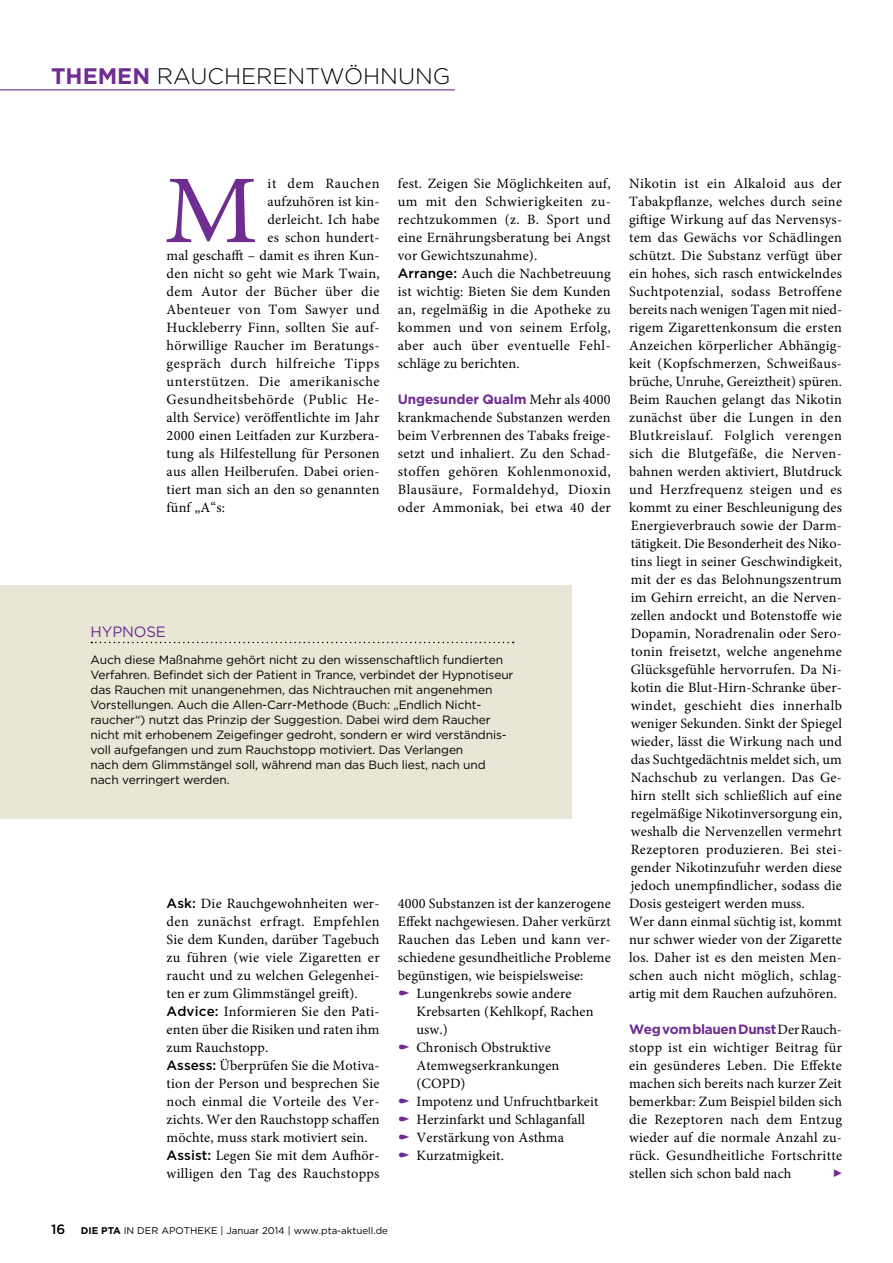
<style>
.page{position:relative;width:893px;height:1263px;background:#fff}
.page>*{position:absolute;margin:0;border:0;box-sizing:border-box;transform-origin:0 0}
.t1{font:97.2px "Minion Pro";color:#6f2c91;scale:1.09 1}
.t2{font:300 22.5px "Gotham";color:#000}
.t3{font:15px "Gotham";color:#6f2c91}
.t4{font:14.25px/18px "Minion Pro";letter-spacing:.015em;color:#000}
.t5{font:14.25px "Minion Pro";letter-spacing:.04em;color:#000}
.t6{font:14.25px "Minion Pro";letter-spacing:.035em;color:#000}
.t7{font:14.25px "Minion Pro";letter-spacing:.045em;color:#000}
.t8{font:700 13.5px "Gotham";letter-spacing:-.02em;color:#6f2c91}
.t9{font:12px/15px "Gotham";letter-spacing:-.01em;color:#000}
.t10{font:9.75px "Gotham";color:#000}
.s1{font-weight:700;color:#6f2c91}
.s2{font-family:"Gotham";font-weight:500;font-size:13.5px}
.s3{font-family:"Minion Pro";font-weight:400;font-size:14.25px;color:#000}
.s4{font-weight:500;font-size:13.5px}
.s5{font-weight:700}
</style>
<div class="page">
<div style="left:0;top:585px;width:571px;height:233px;background:#e8e6d4"></div>
<svg style="left:91px;top:642px;width:423px;height:1px"></svg>
<hr style="left:0;top:89px;width:455px;height:1px;background:#6f2c91">
<h2 class="t2" style="left:51px;top:62px;width:401px"><span class="s1">THEMEN</span> RAUCHERENTWÖHNUNG</h2>
<h1 class="t1" style="left:164px;top:146px;width:88px">M</h1>
<p class="t7" style="left:268px;top:174px;width:113px">it dem Rauchen</p>
<p class="t4" style="left:268px;top:193px;width:113px">aufzuhören ist kin-</p>
<p class="t4" style="left:268px;top:211px;width:113px">derleicht. Ich habe</p>
<p class="t4" style="left:268px;top:229px;width:114px">es schon hundert-</p>
<p class="t4" style="left:167px;top:247px;width:214px">mal geschafft – damit es ihren Kun-</p>
<p class="t4" style="left:167px;top:265px;width:215px">den nicht so geht wie Mark Twain,</p>
<p class="t6" style="left:167px;top:282px;width:214px">dem Autor der Bücher über die</p>
<p class="t4" style="left:167px;top:301px;width:214px">Abenteuer von Tom Sawyer und</p>
<p class="t4" style="left:167px;top:319px;width:214px">Huckleberry Finn, sollten Sie auf-</p>
<p class="t4" style="left:167px;top:337px;width:214px">hörwillige Raucher im Beratungs-</p>
<p class="t5" style="left:167px;top:354px;width:214px">gespräch durch hilfreiche Tipps</p>
<p class="t5" style="left:167px;top:372px;width:215px">unterstützen. Die amerikanische</p>
<p class="t6" style="left:167px;top:390px;width:214px">Gesundheitsbehörde (Public He-</p>
<p class="t4" style="left:167px;top:409px;width:214px">alth Service) veröffentlichte im Jahr</p>
<p class="t4" style="left:167px;top:427px;width:215px">2000 einen Leitfaden zur Kurzbera-</p>
<p class="t4" style="left:167px;top:445px;width:214px">tung als Hilfestellung für Personen</p>
<p class="t4" style="left:167px;top:463px;width:214px">aus allen Heilberufen. Dabei orien-</p>
<p class="t4" style="left:167px;top:481px;width:214px">tiert man sich an den so genannten</p>
<p class="t4" style="left:167px;top:499px;width:60px">fünf „A“s:</p>
<p class="t4" style="left:398px;top:175px;width:215px">fest. Zeigen Sie Möglichkeiten auf, um mit den Schwierigkeiten zu&shy;rechtzukommen (z. B. Sport und eine Ernährungsberatung bei Angst vor Gewichtszunahme).<br><span class="s2">Arrange:</span> Auch die Nachbetreuung ist wichtig: Bieten Sie dem Kunden an, regelmäßig in die Apotheke zu kommen und von seinem Erfolg, aber auch über eventuelle Fehl&shy;schläge zu berichten.</p>
<p class="t8" style="left:398px;top:390px;width:214px">Ungesunder Qualm <span class="s3">Mehr als 4000</span></p>
<p class="t4" style="left:398px;top:409px;width:215px;text-align:justify">krankmachende Substanzen werden beim Verbrennen des Tabaks freige&shy;setzt und inhaliert. Zu den Schad&shy;stoffen gehören Kohlenmonoxid, Blausäure, Formaldehyd, Dioxin oder Ammoniak, bei etwa 40 der</p>
<p class="t3" style="left:91px;top:622px;width:34px">Hypno</p>
<p class="t3" style="left:146px;top:622px;width:19px">se</p>
<p class="t9" style="left:91px;top:652px;width:424px">Auch diese Maßnahme gehört nicht zu den wissenschaftlich fundierten Verfahren. Befindet sich der Patient in Trance, verbindet der Hypnotiseur das Rauchen mit unangenehmen, das Nichtrauchen mit angenehmen Vorstellungen. Auch die Allen-Carr-Methode (Buch: „Endlich Nicht&shy;raucher“) nutzt das Prinzip der Suggestion. Dabei wird dem Raucher nicht mit erhobenem Zeigefinger gedroht, sondern er wird verständnis&shy;voll aufgefangen und zum Rauchstopp motiviert. Das Verlangen<br>nach dem Glimmstängel soll, während man das Buch liest, nach und nach verringert werden.</p>
<p class="t4" style="left:167px;top:895px;width:215px"><span class="s2">Ask:</span> Die Rauchgewohnheiten wer&shy;den zunächst erfragt. Empfehlen<br>Sie dem Kunden, darüber Tagebuch zu führen (wie viele Zigaretten er raucht und zu welchen Gelegenhei&shy;ten er zum Glimmstängel greift).<br><span class="s2">Advice:</span> Informieren Sie den Pati&shy;enten über die Risiken und raten ihm zum Rauchstopp.<br><span class="s2">Assess:</span> Überprüfen Sie die Motiva&shy;tion der Person und besprechen Sie noch einmal die Vorteile des Ver&shy;zichts. Wer den Rauchstopp schaffen möchte, muss stark motiviert sein.<br><span class="s2">Assist:</span> Legen Sie mit dem Aufhör&shy;willigen den Tag des Rauchstopps</p>
<p class="t4" style="left:398px;top:895px;width:214px">4000 Substanzen ist der kanzerogene</p>
<p class="t4" style="left:398px;top:913px;width:214px">Effekt nachgewiesen. Daher verkürzt</p>
<p class="t4" style="left:398px;top:931px;width:214px">Rauchen das Leben und kann ver-</p>
<p class="t4" style="left:398px;top:949px;width:214px">schiedene gesundheitliche Probleme</p>
<p class="t4" style="left:398px;top:967px;width:187px">begünstigen, wie beispielsweise:</p>
<p class="t4" style="left:416px;top:985px;width:157px">Lungenkrebs sowie andere</p>
<p class="t4" style="left:416px;top:1003px;width:179px">Krebsarten (Kehlkopf, Rachen</p>
<p class="t4" style="left:416px;top:1021px;width:33px">usw.)</p>
<p class="t4" style="left:416px;top:1039px;width:136px">Chronisch Obstruktive</p>
<p class="t4" style="left:416px;top:1057px;width:145px">Atemwegserkrankungen</p>
<p class="t4" style="left:416px;top:1075px;width:51px">(COPD)</p>
<p class="t4" style="left:416px;top:1093px;width:184px">Impotenz und Unfruchtbarkeit</p>
<p class="t4" style="left:416px;top:1111px;width:170px">Herzinfarkt und Schlaganfall</p>
<p class="t4" style="left:416px;top:1129px;width:149px">Verstärkung von Asthma</p>
<p class="t4" style="left:416px;top:1147px;width:89px">Kurzatmigkeit.</p>
<p class="t10" style="left:51px;top:1224px;width:338px"><span class="s4">16</span> <span class="s5">DIE PTA</span> IN DER APOTHEKE | Januar 2014 | www.pta-aktuell.de</p>
<p class="t4" style="left:629px;top:175px;width:215px">Nikotin ist ein Alkaloid aus der Tabakpflanze, welches durch seine giftige Wirkung auf das Nervensys&shy;tem das Gewächs vor Schädlingen schützt. Die Substanz verfügt über ein hohes, sich rasch entwickelndes Suchtpotenzial, sodass Betroffene bereits nach wenigen Tagen mit nied&shy;rigem Zigarettenkonsum die ersten Anzeichen körperlicher Abhängig&shy;keit (Kopfschmerzen, Schweißaus&shy;brüche, Unruhe, Gereiztheit) spüren.<br>Beim Rauchen gelangt das Nikotin zunächst über die Lungen in den Blutkreislauf. Folglich verengen sich die Blutgefäße, die Nerven&shy;bahnen werden aktiviert, Blutdruck und Herzfrequenz steigen und es kommt zu einer Beschleunigung des Energieverbrauch sowie der Darm&shy;tätigkeit. Die Besonderheit des Niko&shy;tins liegt in seiner Geschwindigkeit, mit der es das Belohnungszentrum im Gehirn erreicht, an die Nerven&shy;zellen andockt und Botenstoffe wie Dopamin, Noradrenalin oder Sero&shy;tonin freisetzt, welche angenehme Glücksgefühle hervorrufen. Da Ni&shy;kotin die Blut-Hirn-Schranke über&shy;windet, geschieht dies innerhalb weniger Sekunden. Sinkt der Spiegel wieder, lässt die Wirkung nach und das Suchtgedächtnis meldet sich, um Nachschub zu verlangen. Das Ge&shy;hirn stellt sich schließlich auf eine regelmäßige Nikotinversorgung ein, weshalb die Nervenzellen vermehrt Rezeptoren produzieren. Bei stei&shy;gender Nikotinzufuhr werden diese jedoch unempfindlicher, sodass die Dosis gesteigert werden muss.<br>Wer dann einmal süchtig ist, kommt nur schwer wieder von der Zigarette los. Daher ist es den meisten Men&shy;schen auch nicht möglich, schlag&shy;artig mit dem Rauchen aufzuhören.</p>
<p class="t8" style="left:629px;top:1020px;width:214px">Weg vom blauen Dunst <span class="s3">Der Rauch-</span></p>
<p class="t4" style="left:629px;top:1039px;width:215px;text-align:justify">stopp ist ein wichtiger Beitrag für ein gesünderes Leben. Die Effekte machen sich bereits nach kurzer Zeit bemerkbar: Zum Beispiel bilden sich die Rezeptoren nach dem Entzug wieder auf die normale Anzahl zu&shy;rück. Gesundheitliche Fortschritte stellen sich schon bald nach</p>
</div>
